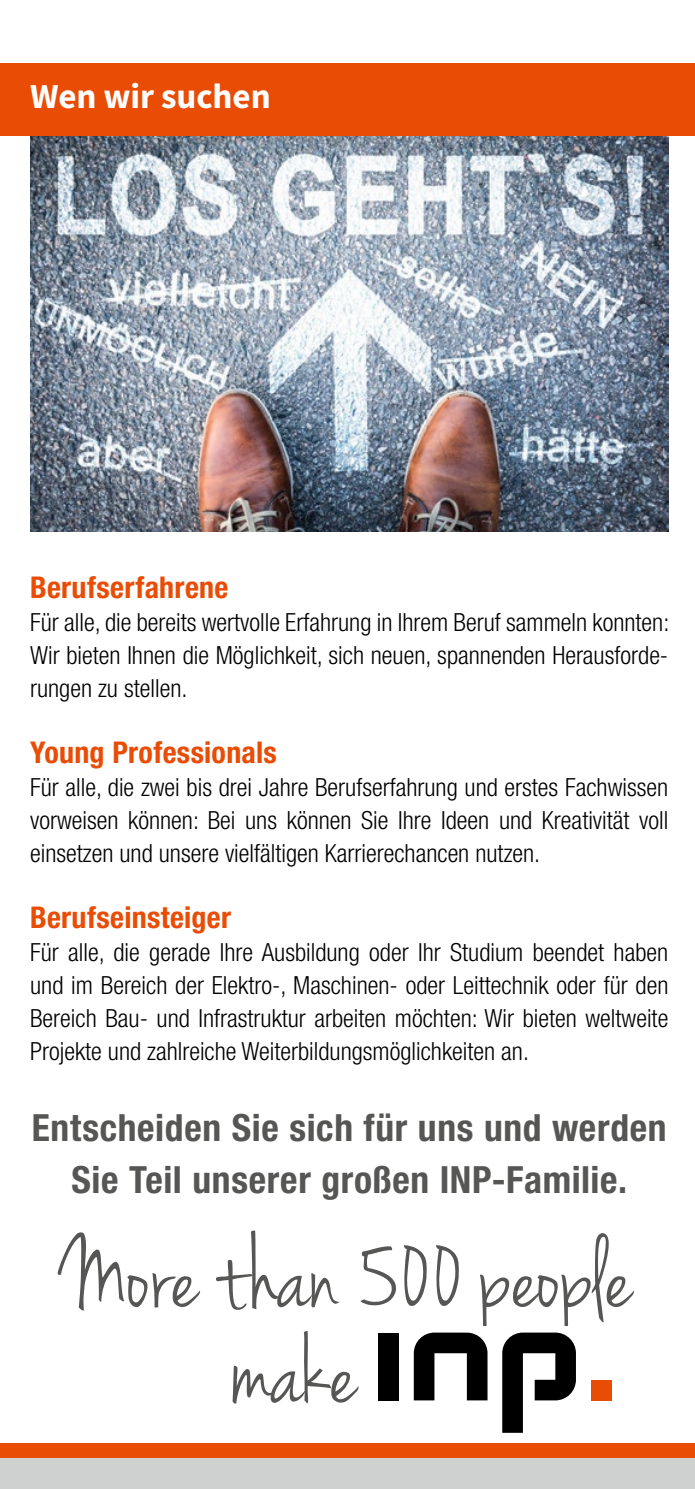
<style>
.page{position:relative;width:695px;height:1489px;background:#fff}
.page>*{position:absolute;margin:0;border:0;box-sizing:border-box;transform-origin:0 0}
.t1{font:106.25px/95.5px "Jenna Sue";color:#565655}
.t2{font:700 condensed 37.5px/52.5px "Helvetica Neue LT Pro";letter-spacing:.02em;color:#565655;text-align:center}
.t3{font:700 35px "Source Sans Pro";color:#fff}
.t4{font:700 condensed 30px "Helvetica Neue LT Pro";letter-spacing:.01em;color:#e94c05}
.t5{font:300 condensed 25px/33px "Helvetica Neue LT Pro";color:#000;text-align:justify}
</style>
<div class="page">
<img style="left:30px;top:136px;width:638px;height:396px">
<div style="left:0;top:64px;width:694px;height:72px;background:#e94c05"></div>
<div style="left:0;top:1447px;width:694px;height:41px;background:#cfd0d0"></div>
<div style="left:0;top:1442px;width:694px;height:14px;background:#e94c05"></div>
<svg style="left:413px;top:1332px;width:74px;height:68px"></svg>
<svg style="left:502px;top:1332px;width:74px;height:100px"></svg>
<div style="left:378px;top:1332px;width:21px;height:68px;background:#000"></div>
<div style="left:590px;top:1379px;width:21px;height:21px;background:#e94c05"></div>
<h3 class="t3" style="left:30px;top:72px;width:242px">Wen wir suchen</h3>
<p class="t4" style="left:30px;top:569px;width:200px">Berufserfahrene</p>
<p class="t5" style="left:30px;top:605px;width:640px">Für alle, die bereits wertvolle Erfahrung in Ihrem Beruf sammeln konnten:<br>Wir bieten Ihnen die Möglichkeit, sich neuen, spannenden Herausforde&shy;rungen zu stellen.</p>
<p class="t4" style="left:30px;top:734px;width:248px">Young Professionals</p>
<p class="t5" style="left:30px;top:770px;width:639px">Für alle, die zwei bis drei Jahre Berufserfahrung und erstes Fachwissen vorweisen können: Bei uns können Sie Ihre Ideen und Kreativität voll einsetzen und unsere vielfältigen Karrierechancen nutzen.</p>
<p class="t4" style="left:30px;top:899px;width:202px">Berufseinsteiger</p>
<p class="t5" style="left:30px;top:935px;width:639px">Für alle, die gerade Ihre Ausbildung oder Ihr Studium beendet haben und im Bereich der Elektro-, Maschinen- oder Leittechnik oder für den Bereich Bau- und Infrastruktur arbeiten möchten: Wir bieten weltweite Projekte und zahlreiche Weiterbildungsmöglichkeiten an.</p>
<h2 class="t2" style="left:32px;top:1100px;width:636px">Entscheiden Sie sich für uns und werden<br>Sie Teil unserer großen INP-Familie.</h2>
<h1 class="t1" style="left:232px;top:1233px;width:401px;text-indent:-170px">More than 500 people make</h1>
</div>
